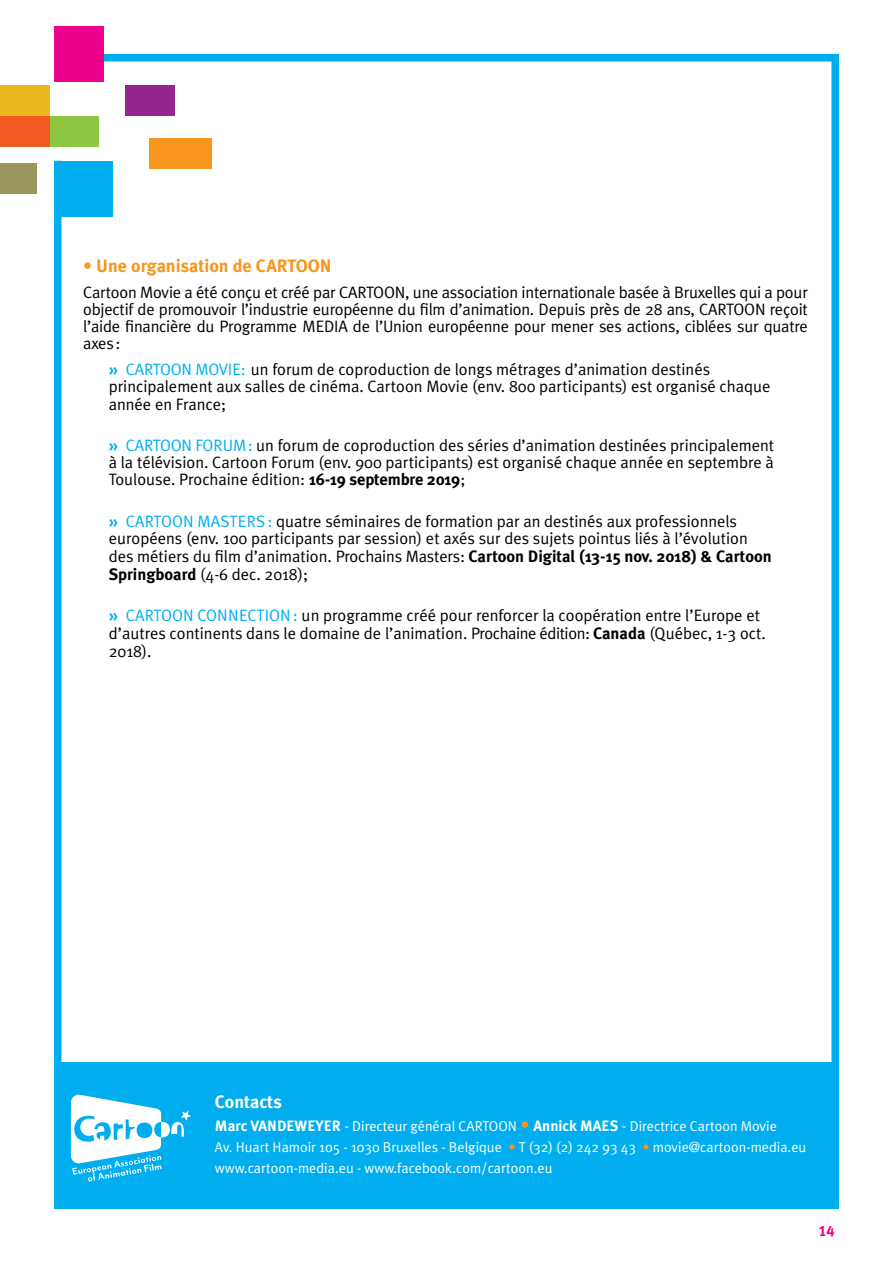
<style>
.page{position:relative;width:893px;height:1263px;background:#fff}
.page>*{position:absolute;margin:0;border:0;box-sizing:border-box;transform-origin:0 0}
.t1{font:700 18px "Meta Plus";color:#f8951d}
.t2{font:700 18px "Meta Plus";color:#fff}
.t3{font:16.5px/17.2px "Meta Plus Normal";color:#000}
.t4{font:15px "Meta Plus Bold Caps";color:#ec008c}
.t5{font:14.25px/21.5px "Meta Plus Normal";color:#fff}
.s1{font-family:"Meta Plus";font-weight:700;color:#00aeef}
.s2{color:#00aeef}
.s3{font-family:"Meta Plus";font-weight:700}
.s4{font-family:"Meta Plus";font-weight:700;font-size:15px}
.s5{font-size:15px}
.s6{font-family:"Meta Plus";font-weight:700;font-size:18px;color:#f8951d}
.s7{font-family:"Meta Plus";font-weight:700;color:#f8951d}
</style>
<div class="page">
<div style="left:125px;top:86px;width:49px;height:30px;background:#93278f"></div>
<div style="left:0;top:163px;width:37px;height:31px;background:#9a955d"></div>
<div style="left:0;top:86px;width:49px;height:30px;background:#ebb71f"></div>
<div style="left:49px;top:116px;width:50px;height:30px;background:#8dc63f"></div>
<div style="left:150px;top:138px;width:62px;height:30px;background:#f8951d"></div>
<div style="left:54px;top:161px;width:59px;height:56px;background:#00aeef"></div>
<div style="left:0;top:116px;width:49px;height:30px;background:#f15a22"></div>
<div style="left:54px;top:161px;width:8px;height:1048px;background:#00aeef"></div>
<div style="left:831px;top:54px;width:8px;height:1155px;background:#00aeef"></div>
<div style="left:54px;top:1201px;width:785px;height:8px;background:#00aeef"></div>
<div style="left:99px;top:54px;width:740px;height:8px;background:#00aeef"></div>
<div style="left:54px;top:26px;width:49px;height:56px;background:#ec008c"></div>
<div style="left:58px;top:1062px;width:777px;height:142px;background:#00aeef"></div>
<svg style="left:71px;top:1094px;width:120px;height:87px"></svg>
<p class="t1" style="left:83px;top:255px;width:250px">• Une organisation de CARTOON</p>
<p class="t3" style="left:83px;top:283px;width:726px;text-align:justify">Cartoon Movie a été conçu et créé par CARTOON, une association internationale basée à Bruxelles qui a pour objectif de promouvoir l’industrie européenne du film d’animation. Depuis près de 28 ans, CARTOON reçoit l’aide financière du Programme MEDIA de l’Union européenne pour mener ses actions, ciblées sur quatre axes:</p>
<p class="t3" style="left:109px;top:361px;width:663px"><span class="s1">»</span> <span class="s2">CARTOON MOVIE:</span> un forum de coproduction de longs métrages d’animation destinés principalement aux salles de cinéma. Cartoon Movie (env. 800 participants) est organisé chaque année en France;</p>
<p class="t3" style="left:109px;top:436px;width:667px;text-align:justify"><span class="s1">»</span> <span class="s2">CARTOON FORUM:</span> un forum de coproduction des séries d’animation destinées principalement à la télévision. Cartoon Forum (env. 900 participants) est organisé chaque année en septembre à Toulouse. Prochaine édition: <span class="s3">16-19 septembre 2019</span>;</p>
<p class="t3" style="left:109px;top:512px;width:664px;line-height:17.7px"><span class="s1">»</span> <span class="s2">CARTOON MASTERS:</span> quatre séminaires de formation par an destinés aux professionnels européens (env. 100 participants par session) et axés sur des sujets pointus liés à l’évolution des métiers du film d’animation. Prochains Masters: <span class="s3">Cartoon Digital (13-15 nov. 2018) &amp; Cartoon Springboard</span> (4-6 dec. 2018);</p>
<p class="t3" style="left:109px;top:606px;width:659px;line-height:18px"><span class="s1">»</span> <span class="s2">CARTOON CONNECTION:</span> un programme créé pour renforcer la coopération entre l’Europe et d’autres continents dans le domaine de l’animation. Prochaine édition: <span class="s3">Canada</span> (Québec, 1-3 oct.<br>2018).</p>
<p class="t2" style="left:215px;top:1091px;width:68px">Contacts</p>
<p class="t5" style="left:215px;top:1115px;width:593px"><span class="s4">Marc VANDEWEYER</span> <span class="s5">-</span> Directeur général CARTOON <span class="s6">•</span> <span class="s4">Annick MAES</span> <span class="s5">-</span> Directrice Cartoon Movie<br>Av. Huart Hamoir 105 - 1030 Bruxelles - Belgique <span class="s7">•</span> T (32) (2) 242 93 43 <span class="s7">•</span> movie@cartoon-media.eu www.cartoon-media.eu - www.facebook.com/cartoon.eu</p>
<p class="t4" style="left:818px;top:1222px;width:18px">14</p>
</div>
